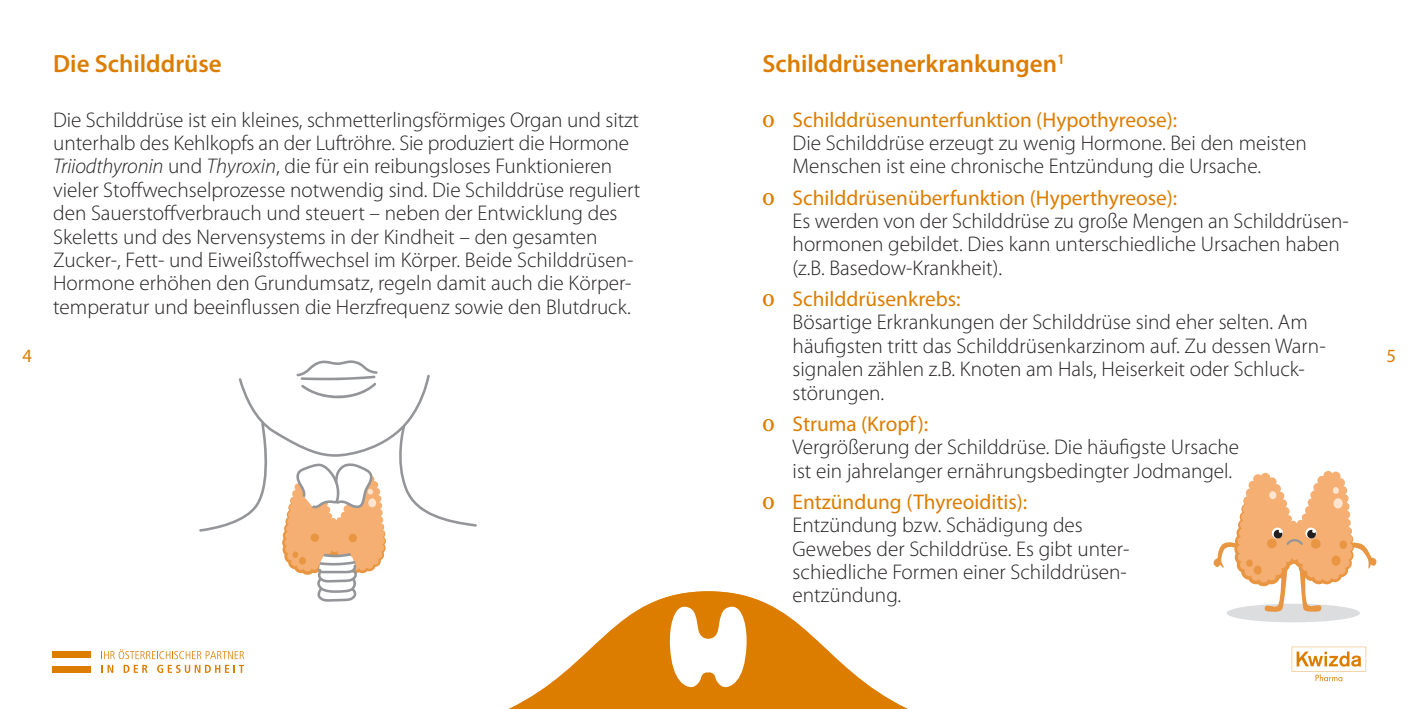
<style>
.page{position:relative;width:1418px;height:709px;background:#fff}
.page>*{position:absolute;margin:0;border:0;box-sizing:border-box;transform-origin:0 0}
.t1{font:600 25px "Myriad Pro";color:#dc7d00}
.t2{font:300 21.25px/23.5px "Myriad Pro";color:#231f20}
.t3{font:18.75px "Myriad Pro";color:#dc7d00}
.s1{font-family:"Khmer MN";font-weight:700;font-size:20px;color:#dc7d00}
.s2{font-weight:400;color:#dc7d00}
.s3{font-style:italic}
</style>
<div class="page">
<svg style="left:1291px;top:647px;width:74px;height:34px"></svg>
<div style="left:53px;top:651px;width:38px;height:7px;background:#dc7d00"></div>
<div style="left:53px;top:666px;width:38px;height:7px;background:#dc7d00"></div>
<svg style="left:101px;top:649px;width:143px;height:24px"></svg>
<svg style="left:508px;top:591px;width:400px;height:118px;fill:#dc7d00"></svg>
<svg style="left:669px;top:606px;width:78px;height:81px"></svg>
<svg style="left:199px;top:360px;width:278px;height:241px"></svg>
<div style="left:1226px;top:603px;width:133px;height:19px;background:#dcdddf;border-radius:50%"></div>
<svg style="left:1213px;top:471px;width:164px;height:142px"></svg>
<div style="left:1310px;top:539px;width:10px;height:9px;background:#e99642;border-radius:50%"></div>
<div style="left:1266px;top:538px;width:10px;height:10px;background:#e99642;border-radius:50%"></div>
<p class="t1" style="left:762px;top:48px;width:304px">Schilddrüsenerkrankungen<sup>1</sup></p>
<p class="t2" style="left:792px;top:107px;width:516px;text-indent:-30px"><span class="s1">O</span> <span class="s2">Schilddrüsenunterfunktion (Hypothyreose):<br></span>Die Schilddrüse erzeugt zu wenig Hormone. Bei den meisten<br>Menschen ist eine chronische Entzündung die Ursache.</p>
<p class="t2" style="left:792px;top:185px;width:557px;text-indent:-30px"><span class="s1">O</span> <span class="s2">Schilddrüsenüberfunktion (Hyperthyreose):<br></span>Es werden von der Schilddrüse zu große Mengen an Schilddrüsen&shy;hormonen gebildet. Dies kann unterschiedliche Ursachen haben (z.B. Basedow-Krankheit).</p>
<p class="t2" style="left:792px;top:287px;width:534px;text-indent:-30px"><span class="s1">O</span> <span class="s2">Schilddrüsenkrebs:<br></span>Bösartige Erkrankungen der Schilddrüse sind eher selten. Am häufigsten tritt das Schilddrüsenkarzinom auf. Zu dessen Warn&shy;signalen zählen z.B. Knoten am Hals, Heiserkeit oder Schluck&shy;störungen.</p>
<p class="t2" style="left:792px;top:412px;width:448px;text-indent:-30px"><span class="s1">O</span> <span class="s2">Struma (Kropf):<br></span>Vergrößerung der Schilddrüse. Die häufigste Ursache ist ein jahrelanger ernährungsbedingter Jodmangel.</p>
<p class="t2" style="left:792px;top:490px;width:338px;text-indent:-30px"><span class="s1">O</span> <span class="s2">Entzündung (Thyreoiditis):<br></span>Entzündung bzw. Schädigung des<br>Gewebes der Schilddrüse. Es gibt unter&shy;schiedliche Formen einer Schilddrüsen&shy;entzündung.</p>
<p class="t1" style="left:53px;top:48px;width:170px">Die Schilddrüse</p>
<p class="t2" style="left:53px;top:107px;width:589px">Die Schilddrüse ist ein kleines, schmetterlingsförmiges Organ und sitzt unterhalb des Kehlkopfs an der Luftröhre. Sie produziert die Hormone <span class="s3">Triiodthyronin</span> und <span class="s3">Thyroxin</span>, die für ein reibungsloses Funktionieren vieler Stoffwechselprozesse notwendig sind. Die Schilddrüse reguliert den Sauerstoffverbrauch und steuert – neben der Entwicklung des Skeletts und des Nervensystems in der Kindheit – den gesamten Zucker-, Fett- und Eiweißstoffwechsel im Körper. Beide Schilddrüsen-Hormone erhöhen den Grundumsatz, regeln damit auch die Körper&shy;temperatur und beeinflussen die Herzfrequenz sowie den Blutdruck.</p>
<p class="t3" style="left:23px;top:344px;width:11px">4</p>
<p class="t3" style="left:1386px;top:344px;width:11px">5</p>
</div>
